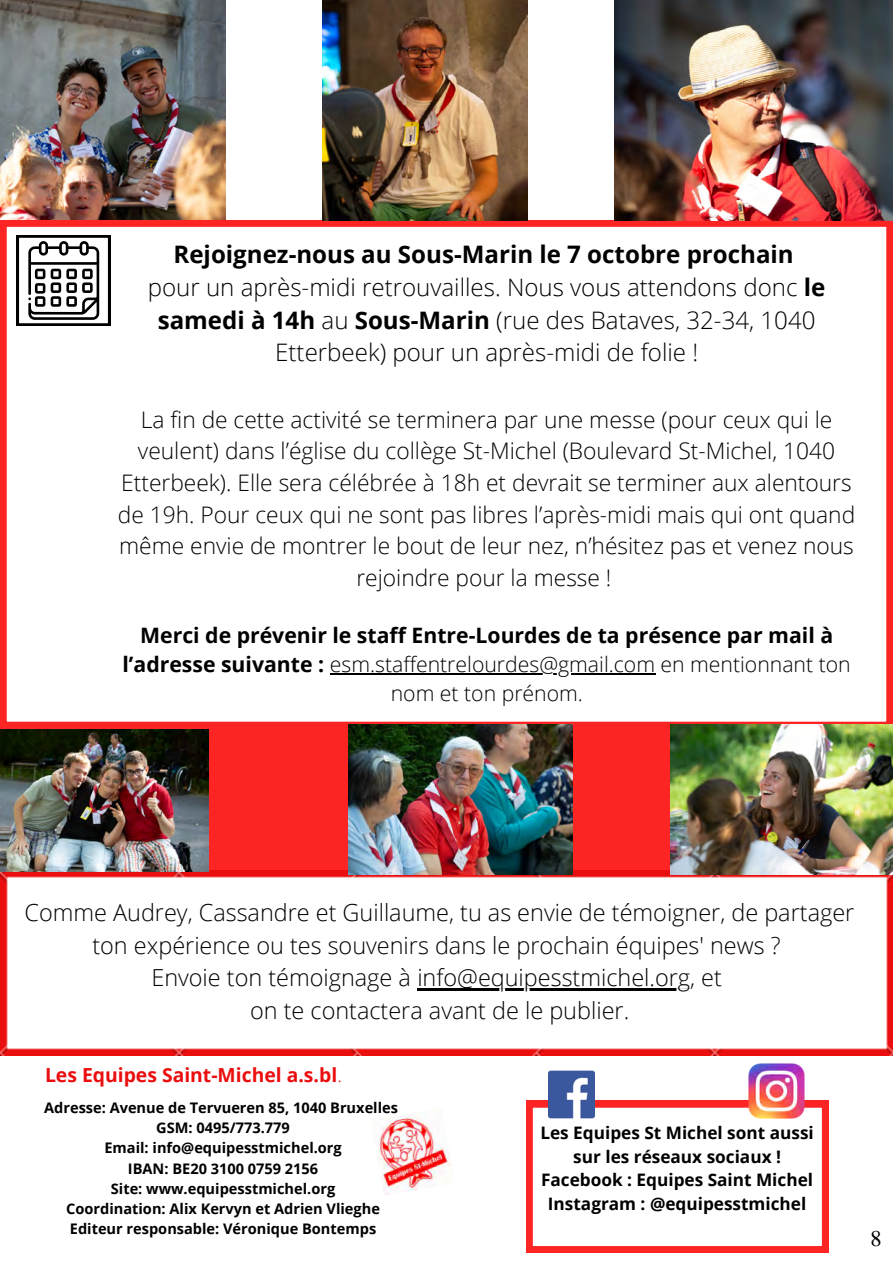
<style>
.page{position:relative;width:893px;height:1264px;background:#fff}
.page>*{position:absolute;margin:0;border:0;box-sizing:border-box;transform-origin:0 0}
.t1{font:300 24.15px/32.7px "Open Sans";color:#000;text-align:center}
.t2{font:700 24.15px "Open Sans";color:#000}
.t3{font:300 23.4px/32.5px "Open Sans";color:#000;text-align:center}
.t4{font:300 22.8px/31.5px "Open Sans";color:#000;text-align:center}
.t5{font:22.5px "Te X Gyre Termes";color:#000}
.t6{font:700 21.15px/29.1px "Open Sans";color:#000;text-align:center}
.t7{font:700 19.35px "Open Sans";color:#eb0e0e}
.t8{font:700 17.25px/23.5px "Open Sans";color:#000;text-align:center}
.t9{font:700 14.55px "Open Sans";color:#000}
.s1{font-weight:700}
.s2{font-weight:300}
</style>
<div class="page">
<svg style="left:0;top:220px;width:892px;height:508px"></svg>
<svg style="left:17px;top:235px;width:93px;height:90px"></svg>
<div style="left:572px;top:728px;width:141px;height:142px;background:#fd2424"></div>
<div style="left:208px;top:728px;width:140px;height:145px;background:#fd2424"></div>
<img style="left:0;top:870px;width:892px;height:185px">
<svg style="left:526px;top:1100px;width:302px;height:152px"></svg>
<img style="left:548px;top:1070px;width:46px;height:49px">
<img style="left:748px;top:1063px;width:56px;height:55px">
<img style="left:376px;top:1115px;width:76px;height:80px">
<img style="left:0;top:729px;width:208px;height:143px">
<img style="left:348px;top:725px;width:224px;height:149px">
<img style="left:671px;top:725px;width:221px;height:149px">
<img style="left:323px;top:0;width:204px;height:220px">
<img style="left:0;top:0;width:225px;height:219px">
<img style="left:615px;top:0;width:277px;height:220px">
<hr style="left:330px;top:673px;width:325px;height:1px;background:#000">
<hr style="left:417px;top:988px;width:273px;height:2px;background:#000">
<p class="t2" style="left:173px;top:237px;width:621px">Rejoignez-nous au Sous-Marin le 7 octobre prochain</p>
<p class="t1" style="left:148px;top:270px;width:679px">pour un après-midi retrouvailles. Nous vous attendons donc <span class="s1">le samedi à 14h</span> au <span class="s1">Sous-Marin</span> (rue des Bataves, 32-34, 1040<br>Etterbeek) pour un après-midi de folie !</p>
<p class="t4" style="left:118px;top:403px;width:738px">La fin de cette activité se terminera par une messe (pour ceux qui le veulent) dans l’église du collège St-Michel (Boulevard St-Michel, 1040<br>Etterbeek). Elle sera célébrée à 18h et devrait se terminer aux alentours de 19h. Pour ceux qui ne sont pas libres l’après-midi mais qui ont quand même envie de montrer le bout de leur nez, n’hésitez pas et venez nous rejoindre pour la messe !</p>
<p class="t6" style="left:122px;top:620px;width:729px">Merci de prévenir le staff Entre-Lourdes de ta présence par mail à l’adresse suivante : <span class="s2">esm.staffentrelourdes@gmail.com en mentionnant ton nom et ton prénom.</span></p>
<p class="t3" style="left:24px;top:895px;width:831px">Comme Audrey, Cassandre et Guillaume, tu as envie de témoigner, de partager ton expérience ou tes souvenirs dans le prochain équipes' news ?</p>
<p class="t3" style="left:151px;top:961px;width:572px">Envoie ton témoignage à info@equipesstmichel.org, et</p>
<p class="t3" style="left:250px;top:993px;width:380px">on te contactera avant de le publier.</p>
<p class="t7" style="left:45px;top:1060px;width:298px">Les Equipes Saint-Michel a.s.bl<span class="s2">.</span></p>
<p class="t9" style="left:44px;top:1097px;width:355px">Adresse: Avenue de Tervueren 85, 1040 Bruxelles</p>
<p class="t9" style="left:156px;top:1117px;width:135px">GSM: 0495/773.779</p>
<p class="t9" style="left:104px;top:1137px;width:239px">Email: info@equipesstmichel.org</p>
<p class="t9" style="left:128px;top:1158px;width:192px">IBAN: BE20 3100 0759 2156</p>
<p class="t9" style="left:111px;top:1178px;width:226px">Site: www.equipesstmichel.org</p>
<p class="t9" style="left:66px;top:1198px;width:315px">Coordination: Alix Kervyn et Adrien Vlieghe</p>
<p class="t9" style="left:70px;top:1218px;width:308px">Editeur responsable: Véronique Bontemps</p>
<p class="t8" style="left:540px;top:1120px;width:275px">Les Equipes St Michel sont aussi sur les réseaux sociaux !</p>
<p class="t8" style="left:541px;top:1167px;width:273px">Facebook : Equipes Saint Michel</p>
<p class="t8" style="left:548px;top:1191px;width:260px">Instagram : @equipesstmichel</p>
<p class="t5" style="left:870px;top:1222px;width:13px">8</p>
</div>
